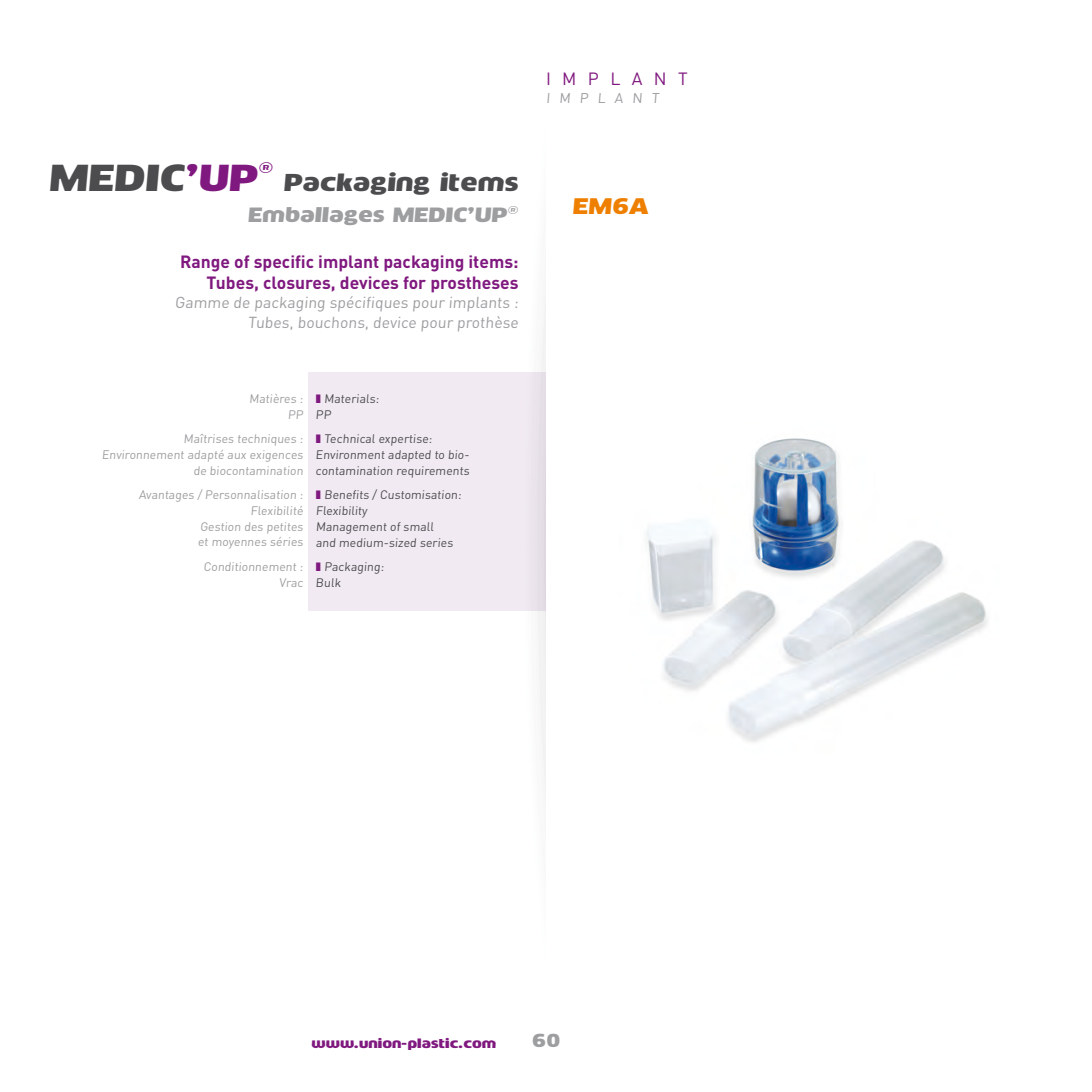
<style>
.page{position:relative;width:1092px;height:1092px;background:#fff}
.page>*{position:absolute;margin:0;border:0;box-sizing:border-box;transform-origin:0 0}
.t1{font:35px "Mob";color:#4c4c4e}
.t2{font:22.75px "Mob";color:#4c4c4e}
.t3{font:21px "Mob";color:#ee7f00}
.t4{font:19.25px "Mob";color:#9d9ea0}
.t5{font:700 17.5px/21px "DIN";color:#80197f;text-align:right}
.t6{font:17.5px "DIN";letter-spacing:.65em;color:#80197f}
.t7{font:17.5px "Mob";color:#9d9ea0}
.t8{font:15.75px/19.2px "DIN";color:#9d9ea0;text-align:right}
.t9{font:14px "DIN";color:#9d9ea0}
.t10{font:12.25px/15.8px "DIN";color:#9d9ea0;text-align:right}
.t11{font:12.25px/15.8px "DIN";color:#4c4c4e}
.t12{font:12.25px "Mob";color:#80197f}
.s1{font-size:35px;color:#80197f}
</style>
<div class="page">
<div style="left:309px;top:372px;width:237px;height:238px;background:#f1eaf3"></div>
<svg style="left:524px;top:294px;width:22px;height:504px"></svg>
<img style="left:646px;top:438px;width:342px;height:304px">
<h1 class="t1" style="left:49px;top:158px;width:64px">Medic</h1>
<h2 class="t2" style="left:184px;top:169px;width:338px"><span class="s1">’UP</span><sup>®</sup> Packaging items</h2>
<h3 class="t4" style="left:248px;top:204px;width:181px">Emballages Medic</h3>
<h3 class="t4" style="left:467px;top:204px;width:55px">’UP®</h3>
<h3 class="t5" style="left:180px;top:250px;width:340px">Range of specific implant packaging items:<br>Tubes, closures, devices for prostheses</h3>
<p class="t8" style="left:175px;top:292px;width:347px">Gamme de packaging spécifiques pour implants :<br>Tubes, bouchons, device pour prothèse</p>
<p class="t10" style="left:249px;top:390px;width:57px">Matières :<br>PP</p>
<p class="t10" style="left:102px;top:430px;width:204px">Maîtrises techniques :<br>Environnement adapté aux exigences de biocontamination</p>
<p class="t10" style="left:139px;top:486px;width:167px">Avantages / Personnalisation :<br>Flexibilité<br>Gestion des petites<br>et moyennes séries</p>
<p class="t10" style="left:203px;top:558px;width:103px">Conditionnement :<br>Vrac</p>
<p class="t11" style="left:315px;top:390px;width:66px;text-indent:8px">Materials:<br>PP</p>
<p class="t11" style="left:315px;top:430px;width:157px;text-indent:9px">Technical expertise:<br>Environment adapted to bio&shy;contamination requirements</p>
<p class="t11" style="left:315px;top:486px;width:148px;text-indent:8px">Benefits / Customisation:<br>Flexibility<br>Management of small<br>and medium-sized series</p>
<p class="t11" style="left:315px;top:558px;width:71px;text-indent:8px">Packaging:<br>Bulk</p>
<h3 class="t6" style="left:546px;top:67px;width:143px">IMPLANT</h3>
<p class="t9" style="left:546px;top:90px;width:116px">IMPLANT</p>
<h3 class="t3" style="left:572px;top:195px;width:80px">EM6A</h3>
<p class="t12" style="left:311px;top:1035px;width:186px">www.union-plastic.com</p>
<h3 class="t7" style="left:531px;top:1030px;width:31px">60</h3>
</div>
